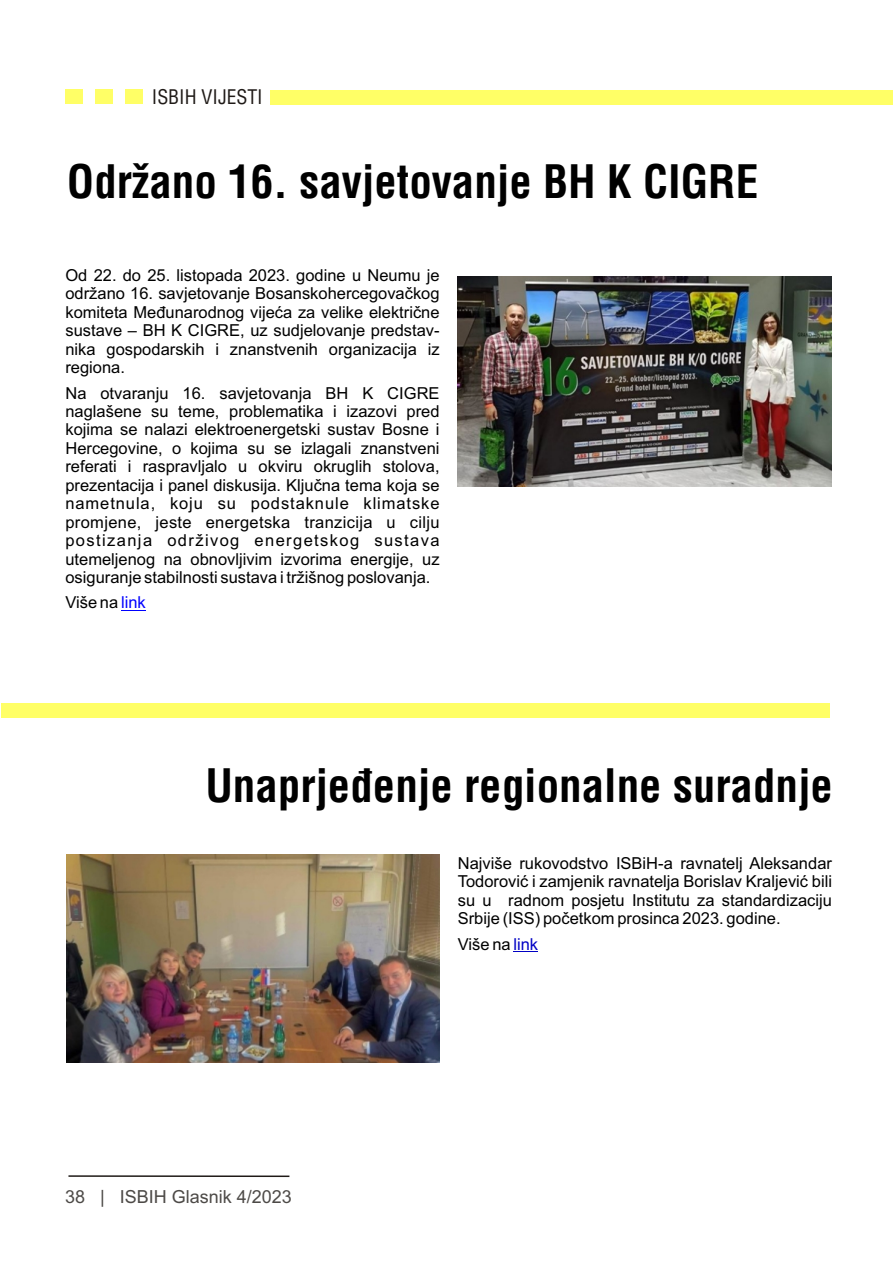
<style>
.page{position:relative;width:893px;height:1263px;background:#fff}
.page>*{position:absolute;margin:0;border:0;box-sizing:border-box;transform-origin:0 0}
.t1{font:700 condensed 45px "Helvetica";color:#000}
.t2{font:condensed 19.65px "Helvetica";color:#1f1a17}
.t3{font:18px "Arial";color:#4d4a47}
.t4{font:16.5px/18.5px "Arial";color:#000;text-align:justify}
.s1{color:#00f}
.s2{color:#0000c4}
</style>
<div class="page">
<hr style="left:68px;top:1175px;width:221px;height:2px;background:#1f1a17">
<svg style="left:561px;top:104px;width:191px;height:1px"></svg>
<div style="left:65px;top:89px;width:17px;height:15px;background:#ff6"></div>
<div style="left:270px;top:90px;width:623px;height:14px;background:#ff6"></div>
<div style="left:95px;top:89px;width:17px;height:15px;background:#ff6"></div>
<div style="left:126px;top:89px;width:17px;height:15px;background:#ff6"></div>
<div style="left:1px;top:704px;width:828px;height:14px;background:#ff6"></div>
<svg style="left:513px;top:951px;width:25px;height:1px"></svg>
<img style="left:67px;top:854px;width:372px;height:208px">
<svg style="left:121px;top:610px;width:25px;height:1px"></svg>
<img style="left:457px;top:277px;width:375px;height:210px">
<p class="t2" style="left:152px;top:90px;width:112px">ISBIH VIJESTI</p>
<h1 class="t1" style="left:67px;top:164px;width:693px">Održano 16. savjetovanje BH K CIGRE</h1>
<p class="t4" style="left:65px;top:268px;width:376px">Od 22. do 25. listopada 2023. godine u Neumu je održano 16. savjetovanje Bosanskohercegovačkog komiteta Međunarodnog vijeća za velike električne sustave – BH K CIGRE, uz sudjelovanje predstav&shy;nika gospodarskih i znanstvenih organizacija iz regiona.</p>
<p class="t4" style="left:65px;top:385px;width:376px">Na otvaranju 16. savjetovanja BH K CIGRE naglašene su teme, problematika i izazovi pred kojima se nalazi elektroenergetski sustav Bosne i Hercegovine, o kojima su se izlagali znanstveni referati i raspravljalo u okviru okruglih stolova, prezentacija i panel diskusija. Ključna tema koja se nametnula, koju su podstaknule klimatske promjene, jeste energetska tranzicija u cilju postizanja održivog energetskog sustava utemeljenog na obnovljivim izvorima energije, uz osiguranje stabilnosti sustava i tržišnog poslovanja.</p>
<p class="t4" style="left:65px;top:595px;width:82px">Više na <span class="s1">link</span></p>
<h1 class="t1" style="left:205px;top:768px;width:629px">Unaprjeđenje regionalne suradnje</h1>
<p class="t3" style="left:65px;top:1190px;width:228px">38 | ISBIH Glasnik 4/2023</p>
<p class="t4" style="left:458px;top:855px;width:376px">Najviše rukovodstvo ISBiH-a ravnatelj Aleksandar Todorović i zamjenik ravnatelja Borislav Kraljević bili su u radnom posjetu Institutu za standardizaciju Srbije (ISS) početkom prosinca 2023. godine.</p>
<p class="t4" style="left:458px;top:936px;width:82px">Više na <span class="s2">link</span></p>
</div>
